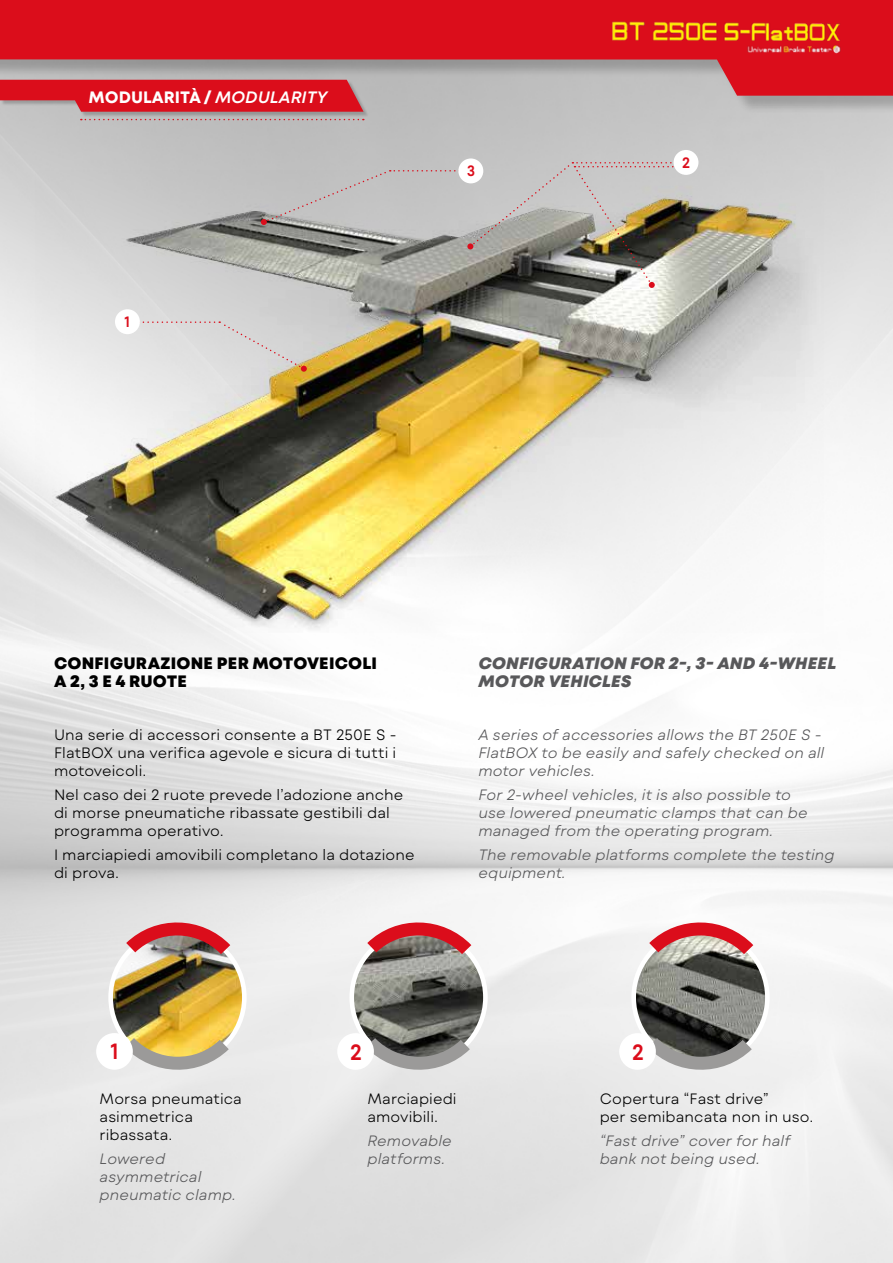
<style>
.page{position:relative;width:893px;height:1263px;background:#fff}
.page>*{position:absolute;margin:0;border:0;box-sizing:border-box;transform-origin:0 0}
.t1{font:600 22.05px "Mont Blanc";color:#db0d1b;scale:.95 1}
.t2{font:italic 800 16.5px/18px "Mont Blanc";letter-spacing:.01em;color:#58585a}
.t3{font:800 16.5px/18px "Mont Blanc";letter-spacing:.01em;color:#000}
.t4{font:700 16.5px "Mont Blanc";color:#fff}
.t5{font:300 15px/18px "Mont Blanc";letter-spacing:.005em;color:#000}
.t6{font:italic 300 15px/18px "Mont Blanc";letter-spacing:.005em;color:#58585a}
.t7{font:600 15px "Mont Blanc";color:#db0d1b;scale:.95 1}
.s1{font-weight:600;font-style:italic}
</style>
<div class="page">
<img style="left:0;top:114px;width:893px;height:1149px">
<div style="left:0;top:0;width:893px;height:114px;background:#000;opacity:.2"></div>
<svg style="left:0;top:0;width:893px;height:96px;background:#ce3b45"></svg>
<img style="left:609px;top:18px;width:237px;height:35px">
<img style="left:36px;top:171px;width:788px;height:461px">
<svg style="left:127px;top:321px;width:180px;height:51px;background:#dbd8d7"></svg>
<svg style="left:261px;top:162px;width:426px;height:126px;background:#a5a39e"></svg>
<div style="left:115px;top:309px;width:25px;height:25px;background:#fff;border-radius:50%"></div>
<div style="left:673px;top:150px;width:25px;height:25px;background:#fff;border-radius:50%"></div>
<div style="left:458px;top:158px;width:25px;height:25px;background:#fff;border-radius:50%"></div>
<div style="left:108px;top:928px;width:139px;height:138px;background:#fff;border-radius:50%"></div>
<img style="left:113px;top:933px;width:129px;height:129px;border-radius:65px">
<svg style="left:125px;top:1038px;width:104px;height:39px;background:#d3c69d"></svg>
<svg style="left:126px;top:915px;width:104px;height:39px;background:#c98386"></svg>
<div style="left:349px;top:928px;width:139px;height:138px;background:#fff;border-radius:50%"></div>
<img style="left:354px;top:933px;width:129px;height:129px;border-radius:65px">
<svg style="left:366px;top:1038px;width:104px;height:39px;background:#9a9a99"></svg>
<svg style="left:367px;top:915px;width:104px;height:39px"></svg>
<div style="left:631px;top:928px;width:139px;height:138px;background:#fff;border-radius:50%"></div>
<img style="left:636px;top:933px;width:129px;height:129px;border-radius:65px">
<svg style="left:648px;top:1038px;width:104px;height:39px;background:#9a9a99"></svg>
<svg style="left:649px;top:915px;width:104px;height:39px"></svg>
<div style="left:96px;top:1033px;width:37px;height:37px;background:#fff;border-radius:50%"></div>
<div style="left:337px;top:1033px;width:37px;height:37px;background:#fff;border-radius:50%"></div>
<div style="left:619px;top:1033px;width:37px;height:37px;background:#fff;border-radius:50%"></div>
<svg style="left:81px;top:119px;width:283px;height:1px"></svg>
<div style="left:1px;top:81px;width:368px;height:36px;background:#000;opacity:.2"></div>
<svg style="left:0;top:80px;width:364px;height:32px;background:#d61f2b"></svg>
<p class="t4" style="left:89px;top:87px;width:241px">MODULARITÀ / <span class="s1">MODULARITY</span></p>
<p class="t7" style="left:125px;top:312px;width:7px">1</p>
<p class="t7" style="left:467px;top:161px;width:10px">3</p>
<p class="t7" style="left:682px;top:153px;width:10px">2</p>
<p class="t3" style="left:54px;top:655px;width:324px">CONFIGURAZIONE PER MOTOVEICOLI<br>A 2, 3 E 4 RUOTE</p>
<p class="t2" style="left:478px;top:655px;width:360px">CONFIGURATION FOR 2-, 3- AND 4-WHEEL<br>MOTOR VEHICLES</p>
<p class="t5" style="left:54px;top:725px;width:344px;text-align:justify">Una serie di accessori consente a BT 250E S - FlatBOX una verifica agevole e sicura di tutti i motoveicoli.</p>
<p class="t5" style="left:54px;top:786px;width:351px">Nel caso dei 2 ruote prevede l’adozione anche di morse pneumatiche ribassate gestibili dal programma operativo.</p>
<p class="t5" style="left:54px;top:846px;width:362px">I marciapiedi amovibili completano la dotazione di prova.</p>
<p class="t6" style="left:478px;top:725px;width:347px">A series of accessories allows the BT 250E S -<br>FlatBOX to be easily and safely checked on all motor vehicles.</p>
<p class="t6" style="left:478px;top:786px;width:331px">For 2-wheel vehicles, it is also possible to use lowered pneumatic clamps that can be managed from the operating program.</p>
<p class="t6" style="left:478px;top:846px;width:358px">The removable platforms complete the testing equipment.</p>
<h1 class="t1" style="left:110px;top:1037px;width:10px">1</h1>
<h1 class="t1" style="left:350px;top:1038px;width:14px">2</h1>
<h1 class="t1" style="left:632px;top:1038px;width:14px">2</h1>
<p class="t5" style="left:100px;top:1090px;width:144px">Morsa pneumatica asimmetrica ribassata.</p>
<p class="t6" style="left:100px;top:1150px;width:138px">Lowered asymmetrical pneumatic clamp.</p>
<p class="t5" style="left:367px;top:1090px;width:91px">Marciapiedi amovibili.</p>
<p class="t6" style="left:367px;top:1132px;width:86px">Removable platforms.</p>
<p class="t5" style="left:600px;top:1090px;width:215px">Copertura “Fast drive”<br>per semibancata non in uso.</p>
<p class="t6" style="left:600px;top:1132px;width:192px">“Fast drive” cover for half bank not being used.</p>
</div>
